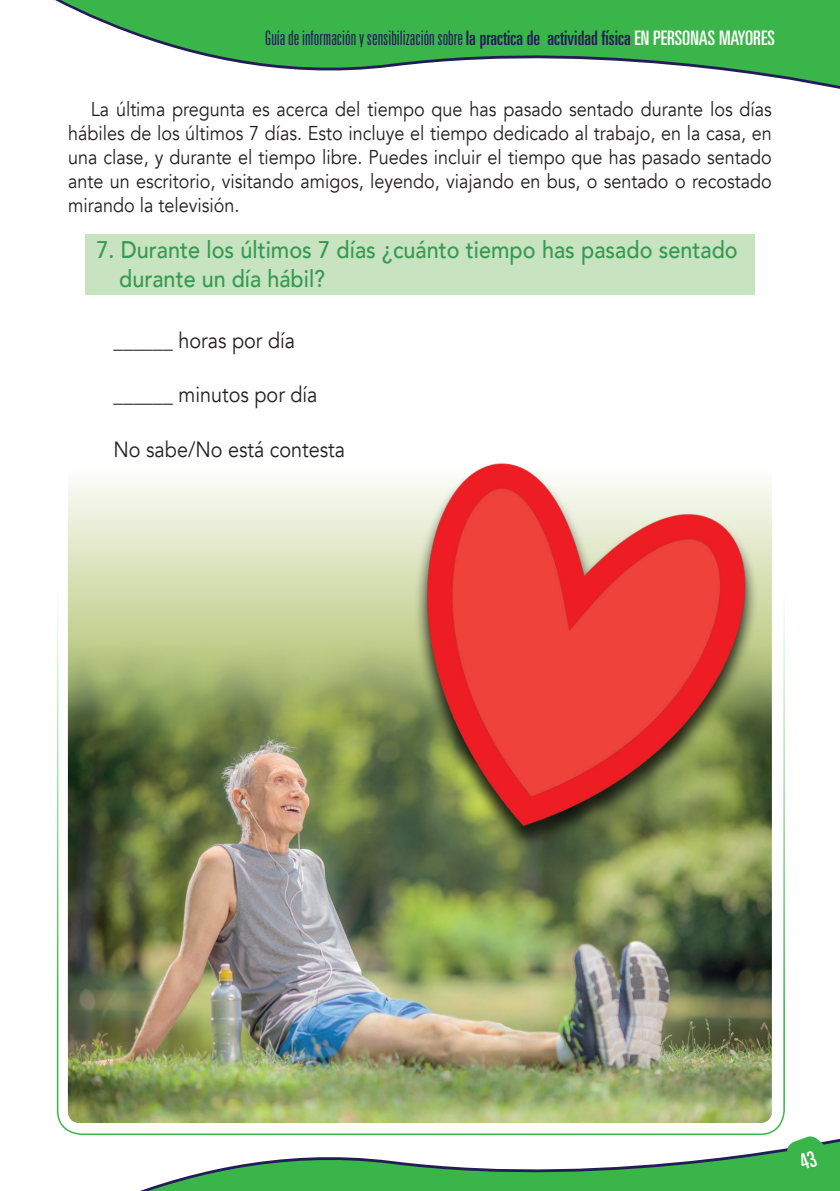
<style>
.page{position:relative;width:840px;height:1191px;background:#fff}
.page>*{position:absolute;margin:0;border:0;box-sizing:border-box;transform-origin:0 0}
.t1{font:500 24px/28.8px "Avenir";color:#349951;scale:.9 1}
.t2{font:22px "Avenir";color:#231f20;scale:.9 1}
.t3{font:20px/24px "Avenir";color:#231f20;text-align:justify;scale:.9 1}
.t4{font:300 ultra-condensed 20px "Univers LT Std";color:#231d57}
.s1{font-weight:400}
.s2{font-weight:400;color:#fff}
</style>
<div class="page">
<svg style="left:140px;top:1139px;width:699px;height:52px"></svg>
<svg style="left:55px;top:0;width:784px;height:89px;fill:#3ab54a"></svg>
<div style="left:58px;top:85px;width:725px;height:1049px;background:#fff;border-radius:24px"></div>
<img style="left:68px;top:234px;width:703px;height:889px">
<div style="left:85px;top:234px;width:669px;height:61px;background:#c7e3c0"></div>
<img style="left:392px;top:457px;width:379px;height:391px">
<svg style="left:783px;top:1136px;width:48px;height:49px;background:#4dba5c"></svg>
<p class="t4" style="left:264px;top:28px;width:511px">Guía de información y sensibilización sobre <span class="s1">la practica de actividad física</span> <span class="s2">EN PERSONAS MAYORES</span></p>
<p class="t3" style="left:68px;top:98px;width:783px;text-indent:23px">La última pregunta es acerca del tiempo que has pasado sentado durante los días hábiles de los últimos 7 días. Esto incluye el tiempo dedicado al trabajo, en la casa, en una clase, y durante el tiempo libre. Puedes incluir el tiempo que has pasado sentado ante un escritorio, visitando amigos, leyendo, viajando en bus, o sentado o recostado mirando la televisión.</p>
<p class="t1" style="left:119px;top:234px;width:688px;text-indent:-23px">7. Durante los últimos 7 días ¿cuánto tiempo has pasado sentado durante un día hábil?</p>
<p class="t2" style="left:113px;top:327px;width:203px">______ horas por día</p>
<p class="t2" style="left:113px;top:381px;width:228px">______ minutos por día</p>
<p class="t2" style="left:113px;top:436px;width:259px">No sabe/No está contesta</p>
</div>
